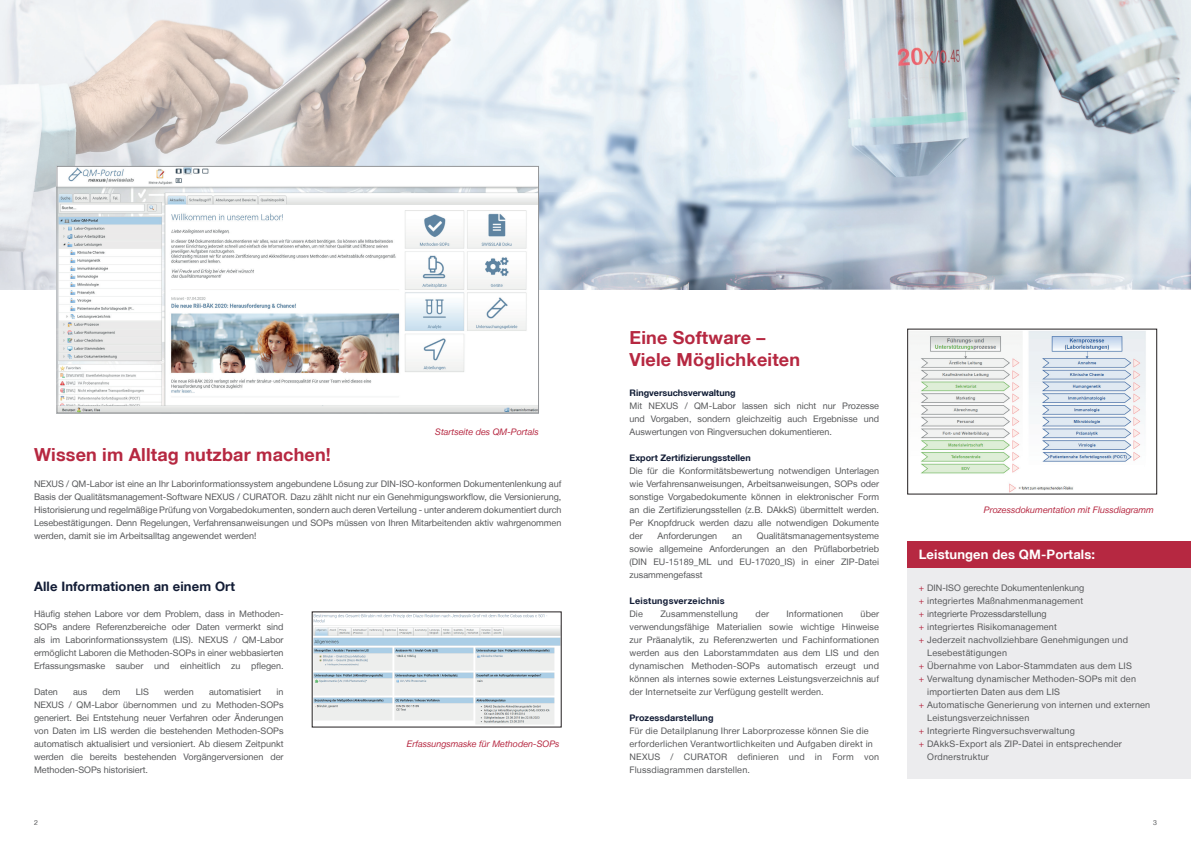
<style>
.page{position:relative;width:1191px;height:842px;background:#fff}
.page>*{position:absolute;margin:0;border:0;box-sizing:border-box;transform-origin:0 0}
.t1{font:700 18px/21.6px "Helvetica Neue LT";letter-spacing:.01em;color:#b62841}
.t2{font:700 13px "Helvetica Neue LT";letter-spacing:.01em;color:#121c35}
.t3{font:700 13px "Helvetica Neue LT";letter-spacing:.01em;color:#fff}
.t4{font:9px/13px "Helvetica Neue LT";letter-spacing:.01em;color:#57585a;text-align:justify}
.t5{font:italic 9px "Helvetica Neue LT";color:#b62841}
.t6{font:700 9px "Helvetica Neue LT";letter-spacing:.01em;color:#121c35}
.t7{font:700 9px "Helvetica Neue LT";color:#0f1b34}
.t8{font:700 9px "Helvetica Neue LT";letter-spacing:.03em;color:#121c35}
.t9{font:7px "Helvetica Neue LT";color:#57585a}
.s1{color:#b62841}
</style>
<div class="page">
<img style="left:775px;top:0;width:416px;height:290px">
<img style="left:0;top:0;width:775px;height:290px">
<img style="left:59px;top:168px;width:478px;height:243px">
<div style="left:57px;top:166px;width:482px;height:247px;border:1px solid #939598"></div>
<img style="left:314px;top:614px;width:245px;height:111px">
<div style="left:907px;top:560px;width:284px;height:218px;background:#ececee"></div>
<div style="left:907px;top:541px;width:284px;height:26px;background:#b62841"></div>
<img style="left:909px;top:331px;width:237px;height:161px">
<div style="left:907px;top:329px;width:250px;height:165px;border:1px solid #231f20"></div>
<p class="t5" style="left:435px;top:427px;width:105px">Startseite des QM-Portals</p>
<h1 class="t1" style="left:34px;top:444px;width:298px">Wissen im Alltag nutzbar machen!</h1>
<p class="t4" style="left:34px;top:478px;width:529px">NEXUS / QM-Labor ist eine an Ihr Laborinformationssystem angebundene Lösung zur DIN-ISO-konformen Dokumentenlenkung auf Basis der Qualitätsmanagement-Software NEXUS / CURATOR. Dazu zählt nicht nur ein Genehmigungsworkflow, die Versionierung, Historisierung und regelmäßige Prüfung von Vorgabedokumenten, sondern auch deren Verteilung - unter anderem dokumentiert durch Lesebestätigungen. Denn Regelungen, Verfahrensanweisungen und SOPs müssen von Ihren Mitarbeitenden aktiv wahrgenommen werden, damit sie im Arbeitsalltag angewendet werden!</p>
<h2 class="t2" style="left:34px;top:579px;width:202px">Alle Informationen an einem Ort</h2>
<p class="t4" style="left:34px;top:608px;width:251px">Häufig stehen Labore vor dem Problem, dass in Methoden-SOPs andere Referenzbereiche oder Daten vermerkt sind als im Laborinformationssystem (LIS). NEXUS / QM-Labor ermöglicht Laboren die Methoden-SOPs in einer webbasierten Erfassungsmaske sauber und einheitlich zu pflegen.</p>
<p class="t4" style="left:34px;top:686px;width:25px">Daten</p>
<p class="t4" style="left:73px;top:686px;width:16px">aus</p>
<p class="t4" style="left:103px;top:686px;width:19px">dem</p>
<p class="t4" style="left:136px;top:686px;width:15px">LIS</p>
<p class="t4" style="left:164px;top:686px;width:31px">werden</p>
<p class="t4" style="left:209px;top:686px;width:54px">automatisiert</p>
<p class="t4" style="left:34px;top:686px;width:251px;text-indent:242px">in NEXUS / QM-Labor übernommen und zu Methoden-SOPs generiert. Bei Entstehung neuer Verfahren oder Änderungen von Daten im LIS werden die bestehenden Methoden-SOPs automatisch aktualisiert und versioniert. Ab diesem Zeitpunkt werden die bereits bestehenden Vorgängerversionen der Methoden-SOPs historisiert.</p>
<p class="t5" style="left:407px;top:739px;width:154px">Erfassungsmaske für Methoden-SOPs</p>
<h1 class="t1" style="left:629px;top:327px;width:172px">Eine Software –<br>Viele Möglichkeiten</h1>
<p class="t7" style="left:629px;top:388px;width:108px">Ringversuchsverwaltung</p>
<p class="t4" style="left:629px;top:400px;width:251px">Mit NEXUS / QM-Labor lassen sich nicht nur Prozesse und Vorgaben, sondern gleichzeitig auch Ergebnisse und Auswertungen von Ringversuchen dokumentieren.</p>
<p class="t6" style="left:629px;top:453px;width:123px">Export Zertifizierungsstellen</p>
<p class="t4" style="left:629px;top:465px;width:251px">Die für die Konformitätsbewertung notwendigen Unterlagen wie Verfahrensanweisungen, Arbeitsanweisungen, SOPs oder sonstige Vorgabedokumente können in elektronischer Form an die Zertifizierungsstellen (z.B. DAkkS) übermittelt werden.<br>Per Knopfdruck werden dazu alle notwendigen Dokumente der</p>
<p class="t4" style="left:629px;top:529px;width:251px;text-indent:127px">Qualitätsmanagementsysteme sowie allgemeine Anforderungen an den Prüflaborbetrieb (DIN EU-15189_ML und EU-17020_IS) in einer ZIP-Datei zusammengefasst</p>
<p class="t8" style="left:629px;top:596px;width:97px">Leistungsverzeichnis</p>
<p class="t4" style="left:629px;top:607px;width:15px">Die</p>
<p class="t4" style="left:660px;top:607px;width:79px">Zusammenstellung</p>
<p class="t4" style="left:755px;top:607px;width:15px">der</p>
<p class="t4" style="left:786px;top:607px;width:58px">Informationen</p>
<p class="t4" style="left:657px;top:529px;width:61px">Anforderungen</p>
<p class="t4" style="left:732px;top:529px;width:11px">an</p>
<p class="t4" style="left:629px;top:607px;width:251px;text-indent:231px">über verwendungsfähige Materialien sowie wichtige Hinweise zur Präanalytik, zu Referenzwerten und Fachinformationen werden aus den Laborstammdaten aus dem LIS und den dynamischen Methoden-SOPs automatisch erzeugt und können als internes sowie externes Leistungsverzeichnis auf der Internetseite zur Verfügung gestellt werden.</p>
<p class="t6" style="left:629px;top:713px;width:86px">Prozessdarstellung</p>
<p class="t4" style="left:629px;top:724px;width:251px;text-align:left">Für die Detailplanung Ihrer Laborprozesse können Sie die erforderlichen Verantwortlichkeiten und Aufgaben direkt in NEXUS / CURATOR definieren und in Form von Flussdiagrammen darstellen.</p>
<p class="t5" style="left:984px;top:505px;width:171px">Prozessdokumentation mit Flussdiagramm</p>
<h2 class="t3" style="left:918px;top:546px;width:178px">Leistungen des QM-Portals:</h2>
<p class="t4" style="left:918px;top:582px;width:167px"><span class="s1">+</span> DIN-ISO gerechte Dokumentenlenkung</p>
<p class="t4" style="left:918px;top:595px;width:166px"><span class="s1">+</span> integriertes Maßnahmenmanagement</p>
<p class="t4" style="left:918px;top:608px;width:129px"><span class="s1">+</span> integrierte Prozessdarstellung</p>
<p class="t4" style="left:918px;top:621px;width:140px"><span class="s1">+</span> integriertes Risikomanagement</p>
<p class="t4" style="left:918px;top:634px;width:211px"><span class="s1">+</span> Jederzeit nachvollziehbare Genehmigungen und</p>
<p class="t4" style="left:927px;top:647px;width:81px">Lesebestätigungen</p>
<p class="t4" style="left:918px;top:660px;width:215px"><span class="s1">+</span> Übernahme von Labor-Stammdaten aus dem LIS</p>
<p class="t4" style="left:918px;top:673px;width:219px"><span class="s1">+</span> Verwaltung dynamischer Methoden-SOPs mit den</p>
<p class="t4" style="left:927px;top:686px;width:134px">importierten Daten aus dem LIS</p>
<p class="t4" style="left:918px;top:698px;width:233px"><span class="s1">+</span> Automatische Generierung von internen und externen</p>
<p class="t4" style="left:927px;top:711px;width:104px">Leistungsverzeichnissen</p>
<p class="t4" style="left:918px;top:724px;width:158px"><span class="s1">+</span> Integrierte Ringversuchsverwaltung</p>
<p class="t4" style="left:918px;top:737px;width:205px"><span class="s1">+</span> DAkkS-Export als ZIP-Datei in entsprechender</p>
<p class="t4" style="left:927px;top:750px;width:63px">Ordnerstruktur</p>
<p class="t9" style="left:34px;top:819px;width:5px">2</p>
<p class="t9" style="left:1153px;top:819px;width:5px">3</p>
</div>
